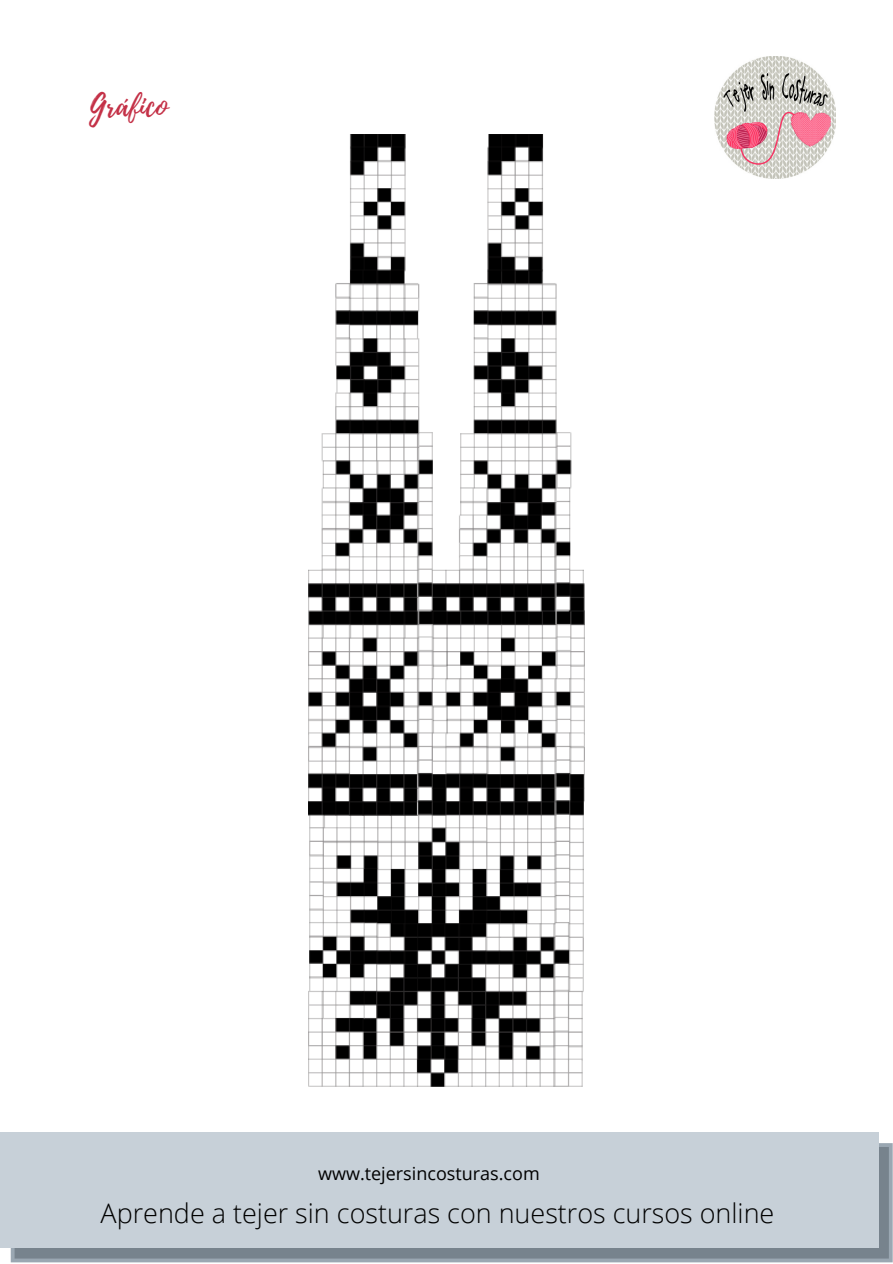
<style>
.page{position:relative;width:893px;height:1264px;background:#fff}
.page>*{position:absolute;margin:0;border:0;box-sizing:border-box;transform-origin:0 0}
.t1{font:30.6px "Playlist Script";color:#c43147}
.t2{font:300 27px "Open Sans";color:#000}
.t3{font:18px "Open Sans";color:#000}
</style>
<div class="page">
<img style="left:714px;top:57px;width:121px;height:121px">
<svg style="left:11px;top:1143px;width:881px;height:119px;fill:#77838d"></svg>
<div style="left:0;top:1132px;width:878px;height:115px;background:#c7d0d8"></div>
<img style="left:309px;top:135px;width:275px;height:952px">
<p class="t1" style="left:89px;top:84px;width:80px">Gráfico</p>
<p class="t3" style="left:318px;top:1160px;width:223px">www.tejersincosturas.com</p>
<p class="t2" style="left:100px;top:1193px;width:675px">Aprende a tejer sin costuras con nuestros cursos online</p>
</div>
